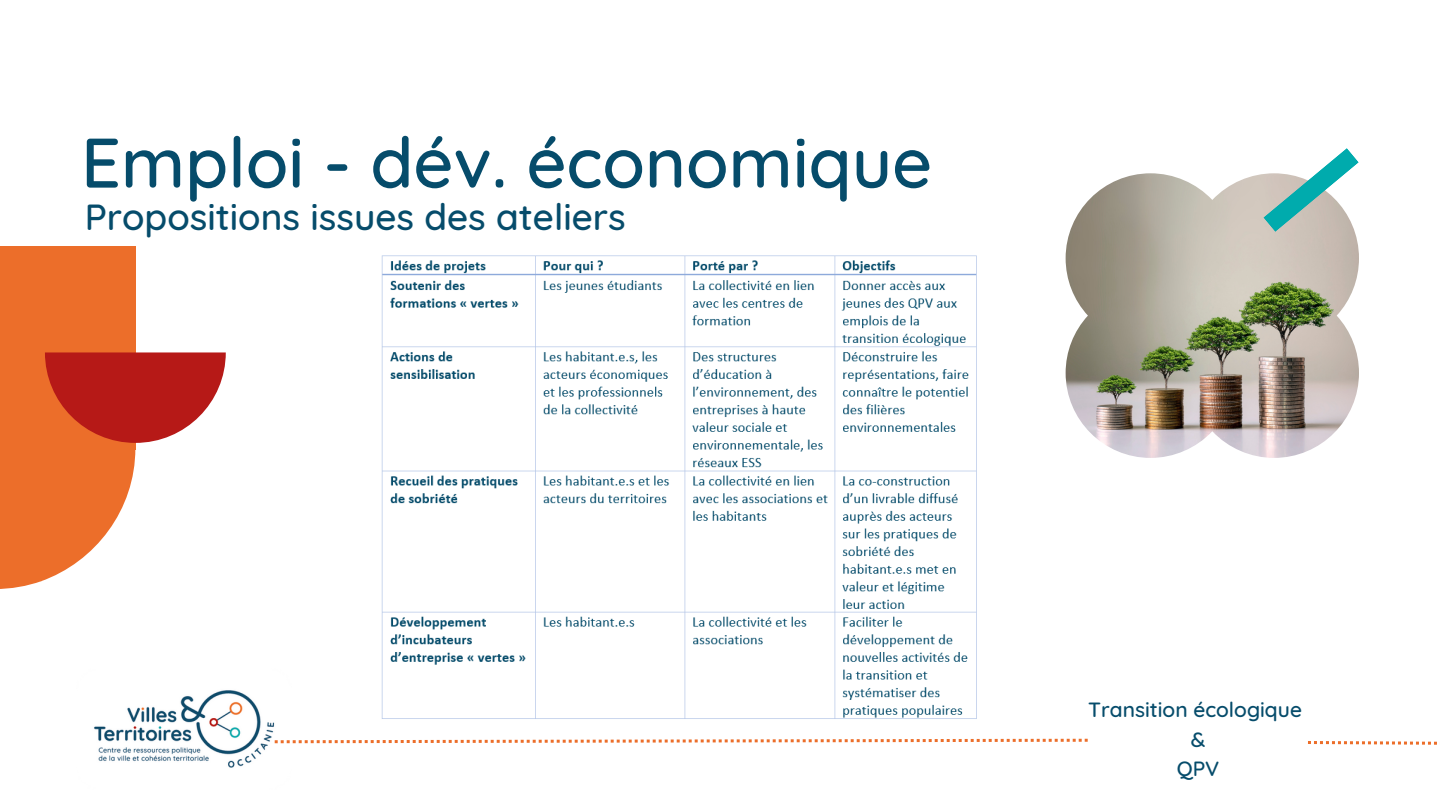
<style>
.page{position:relative;width:1440px;height:810px;background:#fff}
.page>*{position:absolute;margin:0;border:0;box-sizing:border-box;transform-origin:0 0}
.t1{font:500 70px "Quicksand";color:#064c6b}
.t2{font:500 37px "Quicksand";color:#064c6b}
.t3{font:500 21px "Quicksand";color:#064c6b}
</style>
<div class="page">
<img style="left:1066px;top:173px;width:293px;height:285px">
<svg style="left:1263px;top:148px;width:96px;height:84px"></svg>
<div style="left:0;top:284px;width:135px;height:166px;background:#ec6e2a"></div>
<div style="left:0;top:246px;width:135px;height:40px;background:#ec6e2a"></div>
<svg style="left:0;top:352px;width:226px;height:237px"></svg>
<img style="left:94px;top:690px;width:196px;height:78px">
<svg style="left:275px;top:739px;width:813px;height:4px"></svg>
<svg style="left:1308px;top:741px;width:129px;height:4px"></svg>
<img style="left:381px;top:255px;width:596px;height:464px">
<p class="t1" style="left:81px;top:118px;width:853px">Emploi - dév. économique</p>
<p class="t2" style="left:85px;top:193px;width:543px">Propositions issues des ateliers</p>
<p class="t3" style="left:1088px;top:696px;width:215px">Transition écologique</p>
<p class="t3" style="left:1191px;top:726px;width:16px">&amp;</p>
<p class="t3" style="left:1177px;top:755px;width:44px">QPV</p>
</div>
